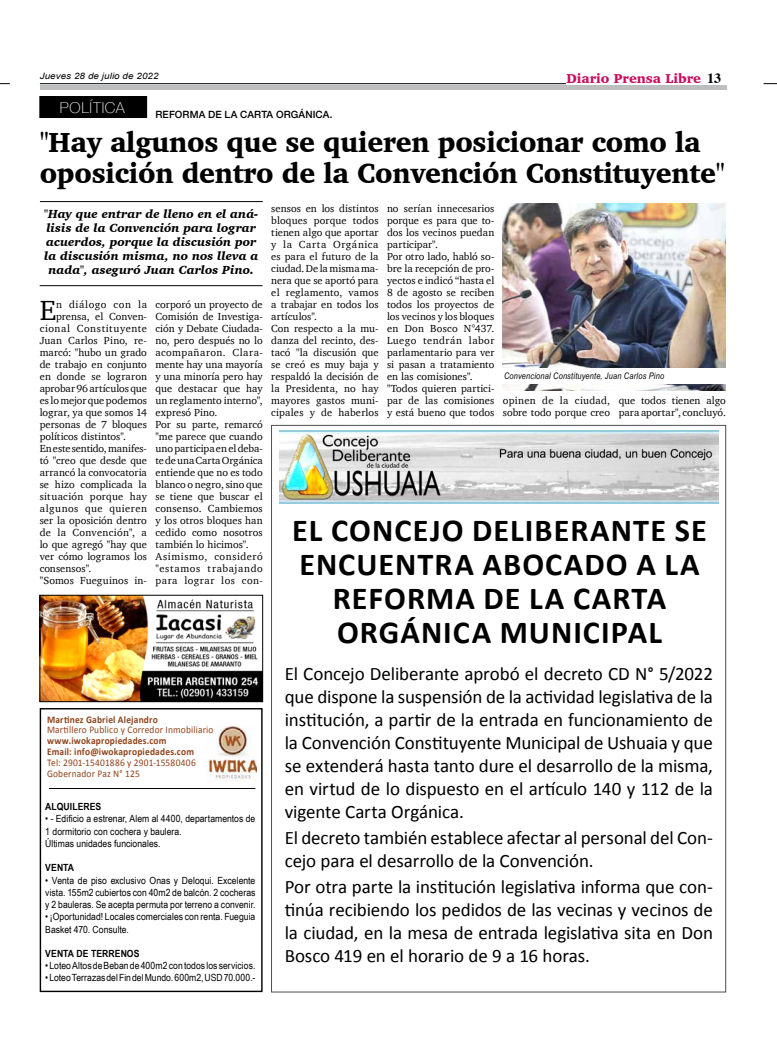
<style>
.page{position:relative;width:777px;height:1063px;background:#fff}
.page>*{position:absolute;margin:0;border:0;box-sizing:border-box;transform-origin:0 0}
.t1{font:700 32.1px/34px "Calibri";letter-spacing:.03em;color:#000;text-align:center}
.t2{font:28.4px "Charter";color:#000}
.t3{font:900 28.3px/31.3px "Charter";letter-spacing:-.01em;color:#000;scale:.95 1}
.t4{font:19px/23px "Calibri";letter-spacing:-.005em;color:#000;text-align:justify}
.t5{font:100 15px "Helvetica Neue";letter-spacing:.05em;color:#fff}
.t6{font:900 13.2px "Charter";color:#c80c5f}
.t7{font:italic 900 12px/14px "Charter";letter-spacing:.005em;color:#000;text-align:center}
.t8{font:10.5px/12px "Charter";letter-spacing:.005em;color:#000}
.t9{font:10.5px "Charter";letter-spacing:.055em;color:#000}
.t10{font:10.5px "Charter";letter-spacing:.025em;color:#000}
.t11{font:10.5px "Charter";letter-spacing:.045em;color:#000}
.t12{font:10.5px "Charter";letter-spacing:.06em;color:#000}
.t13{font:10.2px/10.8px "Calibri";letter-spacing:.02em;color:#8f431a;scale:.93 1}
.t14{font:700 10.2px/10.8px "Calibri";letter-spacing:.02em;color:#8f431a;scale:.93 1}
.t15{font:500 10px "Helvetica Neue";letter-spacing:.01em;color:#000}
.t16{font:9.9px/12.2px "Arial Narrow";letter-spacing:.005em;color:#000;scale:1.06 1}
.t17{font:700 9.9px "Arial Narrow";letter-spacing:.01em;color:#000;scale:1.06 1}
.t18{font:italic 9px "Arial Narrow";letter-spacing:.02em;color:#000}
.t19{font:italic 8.8px "Arial";letter-spacing:.01em;color:#000;scale:1.11 1}
.s1{font-family:"Times";font-weight:700;font-size:14px;color:#000}
</style>
<div class="page">
<hr style="left:40px;top:83px;width:526px;height:1px;background:#000">
<hr style="left:40px;top:85px;width:686px;height:4px;background:#bcbec0">
<svg style="left:763px;top:83px;width:14px;height:1px"></svg>
<img style="left:42px;top:597px;width:219px;height:103px">
<div style="left:40px;top:595px;width:223px;height:107px;border:1px solid #000"></div>
<img style="left:280px;top:430px;width:438px;height:74px">
<div style="left:40px;top:708px;width:223px;height:284px;border:1px solid #000"></div>
<img style="left:206px;top:726px;width:51px;height:55px">
<hr style="left:49px;top:788px;width:206px;height:1px;background:#000">
<div style="left:40px;top:97px;width:107px;height:21px;background:#000"></div>
<div style="left:40px;top:96px;width:107px;height:22px;border:1px solid #000"></div>
<hr style="left:40px;top:201px;width:223px;height:1px;background:#000">
<hr style="left:40px;top:286px;width:222px;height:1px;background:#000">
<img style="left:503px;top:204px;width:223px;height:186px">
<div style="left:498px;top:368px;width:231px;height:16px;background:#fff"></div>
<p class="t19" style="left:40px;top:70px;width:109px">Jueves 28 de julio de 2022</p>
<p class="t6" style="left:566px;top:71px;width:156px">Diario Prensa Libre <span class="s1">13</span></p>
<h3 class="t5" style="left:60px;top:96px;width:67px">POLÍTICA</h3>
<p class="t15" style="left:155px;top:106px;width:179px">REFORMA DE LA CARTA ORGÁNICA.</p>
<h3 class="t3" style="left:40px;top:126px;width:722px">"Hay algunos que se quieren posicionar como la oposición dentro de la Convención Constituyente"</h3>
<p class="t7" style="left:44px;top:207px;width:215px">"Hay que entrar de lleno en el aná&shy;lisis de la Convención para lograr acuerdos, porque la discusión por la discusión misma, no nos lleva a nada", aseguró Juan Carlos Pino.</p>
<h2 class="t2" style="left:40px;top:286px;width:18px">E</h2>
<p class="t12" style="left:56px;top:295px;width:92px">n diálogo con la</p>
<p class="t8" style="left:56px;top:310px;width:92px">prensa, el Conven-</p>
<p class="t9" style="left:40px;top:319px;width:109px">cional Constituyente</p>
<p class="t8" style="left:40px;top:334px;width:109px">Juan Carlos Pino, re-</p>
<p class="t8" style="left:40px;top:346px;width:109px">marcó: "hubo un grado</p>
<p class="t8" style="left:40px;top:358px;width:109px">de trabajo en conjunto</p>
<p class="t8" style="left:40px;top:370px;width:109px">en donde se lograron</p>
<p class="t8" style="left:40px;top:382px;width:109px">aprobar 96 artículos que</p>
<p class="t8" style="left:40px;top:394px;width:109px">es lo mejor que podemos</p>
<p class="t8" style="left:40px;top:406px;width:109px">lograr, ya que somos 14</p>
<p class="t8" style="left:40px;top:418px;width:109px">personas de 7 bloques</p>
<p class="t8" style="left:40px;top:430px;width:88px">políticos distintos".</p>
<p class="t8" style="left:40px;top:442px;width:109px">En este sentido, manifes-</p>
<p class="t8" style="left:40px;top:454px;width:109px">tó "creo que desde que</p>
<p class="t8" style="left:40px;top:466px;width:109px">arrancó la convocatoria</p>
<p class="t8" style="left:40px;top:478px;width:109px">se hizo complicada la</p>
<p class="t10" style="left:40px;top:487px;width:109px">situación porque hay</p>
<p class="t11" style="left:40px;top:499px;width:109px">algunos que quieren</p>
<p class="t8" style="left:40px;top:514px;width:109px">ser la oposición dentro</p>
<p class="t8" style="left:40px;top:526px;width:109px">de la Convención", a</p>
<p class="t8" style="left:40px;top:538px;width:109px">lo que agregó "hay que</p>
<p class="t8" style="left:40px;top:550px;width:109px">ver cómo logramos los</p>
<p class="t8" style="left:40px;top:562px;width:53px">consensos".</p>
<p class="t8" style="left:40px;top:574px;width:109px">"Somos Fueguinos in-</p>
<p class="t8" style="left:155px;top:298px;width:109px">corporó un proyecto de<br>Comisión de Investiga&shy;ción y Debate Ciudada&shy;no, pero después no lo acompañaron. Clara&shy;mente hay una mayoría y una minoría pero hay que destacar que hay un reglamento interno", expresó Pino.<br>Por su parte, remarcó "me parece que cuando uno participa en el deba&shy;te de una Carta Orgánica entiende que no es todo blanco o negro, sino que se tiene que buscar el consenso. Cambiemos y los otros bloques han cedido como nosotros también lo hicimos".<br>Asimismo, consideró "estamos trabajando para lograr los con-</p>
<p class="t14" style="left:47px;top:713px;width:121px">Martinez Gabriel Alejandro</p>
<p class="t13" style="left:47px;top:724px;width:180px">Martillero Publico y Corredor Inmobiliario</p>
<p class="t14" style="left:47px;top:735px;width:159px">www.iwokapropiedades.com<br>Email: info@iwokapropiedades.com</p>
<p class="t13" style="left:47px;top:757px;width:161px">Tel: 2901-15401886 y 2901-15580406<br>Gobernador Paz N° 125</p>
<p class="t17" style="left:45px;top:799px;width:54px">ALQUILERES</p>
<p class="t16" style="left:45px;top:813px;width:200px">• - Edificio a estrenar, Alem al 4400, departamentos de<br>1 dormitorio con cochera y baulera.<br>Últimas unidades funcionales.</p>
<p class="t17" style="left:45px;top:860px;width:29px">VENTA</p>
<p class="t16" style="left:45px;top:874px;width:200px;text-align:justify">• Venta de piso exclusivo Onas y Deloqui. Excelente vista. 155m2 cubiertos con 40m2 de balcón. 2 cocheras y 2 bauleras. Se acepta permuta por terreno a convenir.</p>
<p class="t16" style="left:45px;top:910px;width:200px">• ¡Oportunidad! Locales comerciales con renta. Fueguia<br>Basket 470. Consulte.</p>
<p class="t17" style="left:45px;top:946px;width:90px">VENTA DE TERRENOS</p>
<p class="t16" style="left:45px;top:959px;width:200px">• Loteo Altos de Beban de 400m2 con todos los servicios.</p>
<p class="t16" style="left:45px;top:972px;width:200px">• Loteo Terrazas del Fin del Mundo. 600m2, USD 70.000.-</p>
<p class="t8" style="left:271px;top:202px;width:109px">sensos en los distintos bloques porque todos tienen algo que aportar y la Carta Orgánica es para el futuro de la ciudad. De la misma ma&shy;nera que se aportó para el reglamento, vamos a trabajar en todos los artículos".<br>Con respecto a la mu&shy;danza del recinto, des&shy;tacó "la discusión que se creó es muy baja y respaldó la decisión de la Presidenta, no hay mayores gastos muni&shy;cipales y de haberlos</p>
<p class="t8" style="left:387px;top:202px;width:109px">no serían innecesarios porque es para que to&shy;dos los vecinos puedan participar".<br>Por otro lado, habló so&shy;bre la recepción de pro&shy;yectos e indicó “hasta el<br>8 de agosto se reciben todos los proyectos de los vecinos y los bloques en Don Bosco N°437.<br>Luego tendrán labor parlamentario para ver si pasan a tratamiento en las comisiones". "Todos quieren partici&shy;par de las comisiones y está bueno que todos</p>
<p class="t18" style="left:504px;top:370px;width:162px">Convencional Constituyente, Juan Carlos Pino</p>
<p class="t8" style="left:503px;top:394px;width:109px">opinen de la ciudad, sobre todo porque creo</p>
<p class="t8" style="left:618px;top:394px;width:109px">que todos tienen algo para aportar", concluyó.</p>
<h1 class="t1" style="left:292px;top:512px;width:416px">EL CONCEJO DELIBERANTE SE<br>ENCUENTRA ABOCADO A LA<br>REFORMA DE LA CARTA<br>ORGÁNICA MUNICIPAL</h1>
<p class="t4" style="left:285px;top:662px;width:430px">El Concejo Deliberante aprobó el decreto CD N° 5/2022 que dispone la suspensión de la actividad legislativa de la institución, a partir de la entrada en funcionamiento de la Convención Constituyente Municipal de Ushuaia y que se extenderá hasta tanto dure el desarrollo de la misma, en virtud de lo dispuesto en el artículo 140 y 112 de la vigente Carta Orgánica.</p>
<h3 class="t4" style="left:285px;top:826px;width:430px">El decreto también establece afectar al personal del Con&shy;cejo para el desarrollo de la Convención.</h3>
<h3 class="t4" style="left:285px;top:874px;width:430px">Por otra parte la institución legislativa informa que con&shy;tinúa recibiendo los pedidos de las vecinas y vecinos de la ciudad, en la mesa de entrada legislativa sita en Don Bosco 419 en el horario de 9 a 16 horas.</h3>
</div>
